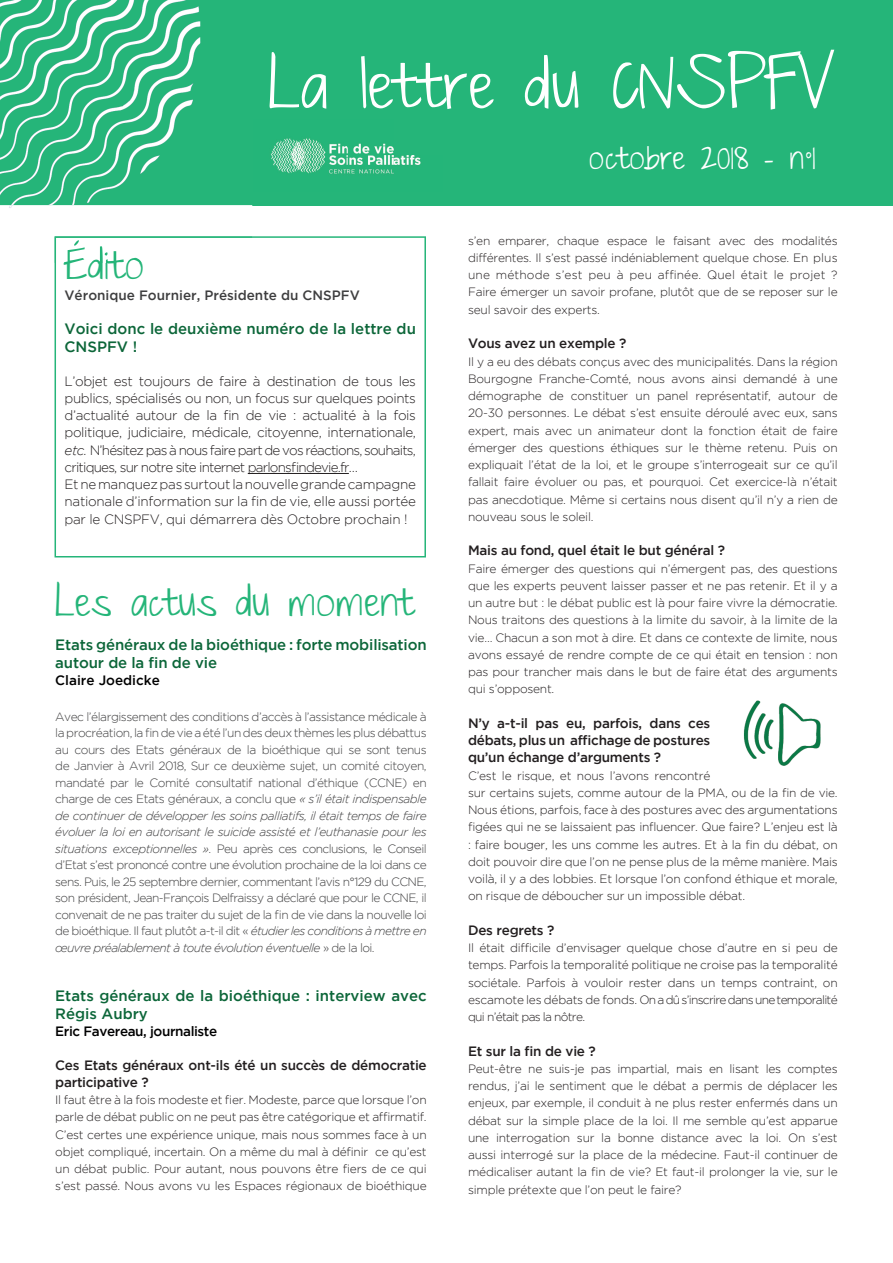
<style>
.page{position:relative;width:893px;height:1263px;background:#fff}
.page>*{position:absolute;margin:0;border:0;box-sizing:border-box;transform-origin:0 0}
.t1{font:61.5px "Just The Way You Are";color:#fff}
.t2{font:37.5px "Just The Way You Are";color:#25b579}
.t3{font:30px "Just The Way You Are";color:#fff}
.t4{font:500 15px/18px "Gotham";color:#0c6639}
.t5{font:300 13.5px/17.2px "Gotham";letter-spacing:-.03em;color:#231f20}
.t6{font:500 13.5px/17.2px "Gotham";letter-spacing:-.02em;color:#231f20}
.t7{font:500 13.5px "Gotham";color:#3e3e3f}
.t8{font:500 13.5px "Gotham";letter-spacing:-.03em;color:#000001}
.t9{font:500 13.5px "Gotham";color:#000001}
.t10{font:300 12px/17.2px "Gotham";letter-spacing:-.02em;color:#231f20;text-align:justify}
.t11{font:300 12px/16.5px "Gotham";letter-spacing:-.05em;color:#3e3e3f;text-align:justify}
.s1{font-style:italic}
</style>
<div class="page">
<div style="left:0;top:0;width:893px;height:205px;background:#25b579"></div>
<svg style="left:55px;top:236px;width:371px;height:321px"></svg>
<img style="left:743px;top:700px;width:78px;height:66px">
<img style="left:271px;top:138px;width:150px;height:36px">
<img style="left:0;top:0;width:252px;height:263px">
<img style="left:55px;top:236px;width:197px;height:27px">
<h1 class="t1" style="left:268px;top:51px;width:569px">La lettre du CNSPFV</h1>
<h2 class="t2" style="left:65px;top:244px;width:82px">Édito</h2>
<p class="t7" style="left:65px;top:287px;width:297px">Véronique Fournier, Présidente du CNSPFV</p>
<p class="t4" style="left:65px;top:319px;width:353px">Voici donc le deuxième numéro de la lettre du<br>CNSPFV !</p>
<p class="t5" style="left:65px;top:372px;width:353px">L’objet est toujours de faire à destination de tous les publics, spécialisés ou non, un focus sur quelques points d’actualité autour de la fin de vie : actualité à la fois politique, judiciaire, médicale, citoyenne, internationale, <span class="s1">etc.</span> N’hésitez pas à nous faire part de vos réactions, souhaits, critiques, sur notre site internet parlonsfindevie.fr…<br>Et ne manquez pas surtout la nouvelle grande campagne nationale d’information sur la fin de vie, elle aussi portée par le CNSPFV, qui démarrera dès Octobre prochain !</p>
<h2 class="t2" style="left:55px;top:581px;width:360px">Les actus du moment</h2>
<p class="t4" style="left:55px;top:636px;width:373px">Etats généraux de la bioéthique : forte mobilisation autour de la fin de vie</p>
<p class="t9" style="left:55px;top:672px;width:106px">Claire Joedicke</p>
<p class="t11" style="left:55px;top:708px;width:373px">Avec l’élargissement des conditions d’accès à l’assistance médicale à la procréation, la fin de vie a été l’un des deux thèmes les plus débattus au cours des Etats généraux de la bioéthique qui se sont tenus de Janvier à Avril 2018, Sur ce deuxième sujet, un comité citoyen, mandaté par le Comité consultatif national d’éthique (CCNE) en charge de ces Etats généraux, a conclu que <span class="s1">« s’il était indispensable de continuer de développer les soins palliatifs, il était temps de faire évoluer la loi en autorisant le suicide assisté et l’euthanasie pour les situations exceptionnelles »</span>. Peu après ces conclusions, le Conseil d’Etat s’est prononcé contre une évolution prochaine de la loi dans ce sens. Puis, le 25 septembre dernier, commentant l’avis n°129 du CCNE, son président, Jean-François Delfraissy a déclaré que pour le CCNE, il convenait de ne pas traiter du sujet de la fin de vie dans la nouvelle loi de bioéthique. Il faut plutôt a-t-il dit « <span class="s1">étudier les conditions à mettre en œuvre préalablement à toute évolution éventuelle</span> » de la loi.</p>
<p class="t4" style="left:55px;top:987px;width:373px">Etats généraux de la bioéthique : interview avec<br>Régis Aubry</p>
<p class="t8" style="left:55px;top:1023px;width:163px">Eric Favereau, journaliste</p>
<p class="t6" style="left:55px;top:1056px;width:373px">Ces Etats généraux ont-ils été un succès de démocratie participative ?</p>
<p class="t10" style="left:55px;top:1091px;width:373px">Il faut être à la fois modeste et fier. Modeste, parce que lorsque l’on parle de débat public on ne peut pas être catégorique et affirmatif.<br>C’est certes une expérience unique, mais nous sommes face à un objet compliqué, incertain. On a même du mal à définir ce qu’est un débat public. Pour autant, nous pouvons être fiers de ce qui s’est passé. Nous avons vu les Espaces régionaux de bioéthique</p>
<h3 class="t3" style="left:589px;top:141px;width:229px">octobre 2018 - n°1</h3>
<p class="t10" style="left:468px;top:232px;width:371px">s’en emparer, chaque espace le faisant avec des modalités différentes. Il s’est passé indéniablement quelque chose. En plus une méthode s’est peu à peu affinée. Quel était le projet ?<br>Faire émerger un savoir profane, plutôt que de se reposer sur le seul savoir des experts.</p>
<p class="t6" style="left:468px;top:335px;width:160px">Vous avez un exemple ?</p>
<p class="t10" style="left:468px;top:352px;width:371px">Il y a eu des débats conçus avec des municipalités. Dans la région Bourgogne Franche-Comté, nous avons ainsi demandé à une démographe de constituer un panel représentatif, autour de 20-30 personnes. Le débat s’est ensuite déroulé avec eux, sans expert, mais avec un animateur dont la fonction était de faire émerger des questions éthiques sur le thème retenu. Puis on expliquait l’état de la loi, et le groupe s’interrogeait sur ce qu’il fallait faire évoluer ou pas, et pourquoi. Cet exercice-là n’était pas anecdotique. Même si certains nous disent qu’il n’y a rien de nouveau sous le soleil.</p>
<p class="t6" style="left:468px;top:542px;width:258px">Mais au fond, quel était le but général ?</p>
<p class="t10" style="left:468px;top:559px;width:371px">Faire émerger des questions qui n’émergent pas, des questions que les experts peuvent laisser passer et ne pas retenir. Et il y a un autre but : le débat public est là pour faire vivre la démocratie.<br>Nous traitons des questions à la limite du savoir, à la limite de la vie… Chacun a son mot à dire. Et dans ce contexte de limite, nous avons essayé de rendre compte de ce qui était en tension : non pas pour trancher mais dans le but de faire état des arguments qui s’opposent.</p>
<p class="t6" style="left:468px;top:714px;width:244px;text-align:justify">N’y a-t-il pas eu, parfois, dans ces débats, plus un affichage de postures qu’un échange d’arguments ?</p>
<p class="t10" style="left:468px;top:766px;width:371px;text-align:left">C’est le risque, et nous l’avons rencontré<br>sur certains sujets, comme autour de la PMA, ou de la fin de vie.<br>Nous étions, parfois, face à des postures avec des argumentations figées qui ne se laissaient pas influencer. Que faire? L’enjeu est là : faire bouger, les uns comme les autres. Et à la fin du débat, on doit pouvoir dire que l’on ne pense plus de la même manière. Mais voilà, il y a des lobbies. Et lorsque l’on confond éthique et morale, on risque de déboucher sur un impossible débat.</p>
<p class="t6" style="left:468px;top:921px;width:88px">Des regrets ?</p>
<p class="t10" style="left:468px;top:939px;width:371px">Il était difficile d’envisager quelque chose d’autre en si peu de temps. Parfois la temporalité politique ne croise pas la temporalité sociétale. Parfois à vouloir rester dans un temps contraint, on escamote les débats de fonds. On a dû s’inscrire dans une temporalité qui n’était pas la nôtre.</p>
<p class="t6" style="left:468px;top:1042px;width:129px">Et sur la fin de vie ?</p>
<p class="t10" style="left:468px;top:1060px;width:371px">Peut-être ne suis-je pas impartial, mais en lisant les comptes rendus, j’ai le sentiment que le débat a permis de déplacer les enjeux, par exemple, il conduit à ne plus rester enfermés dans un débat sur la simple place de la loi. Il me semble qu’est apparue une interrogation sur la bonne distance avec la loi. On s’est aussi interrogé sur la place de la médecine. Faut-il continuer de médicaliser autant la fin de vie? Et faut-il prolonger la vie, sur le simple prétexte que l’on peut le faire?</p>
</div>
